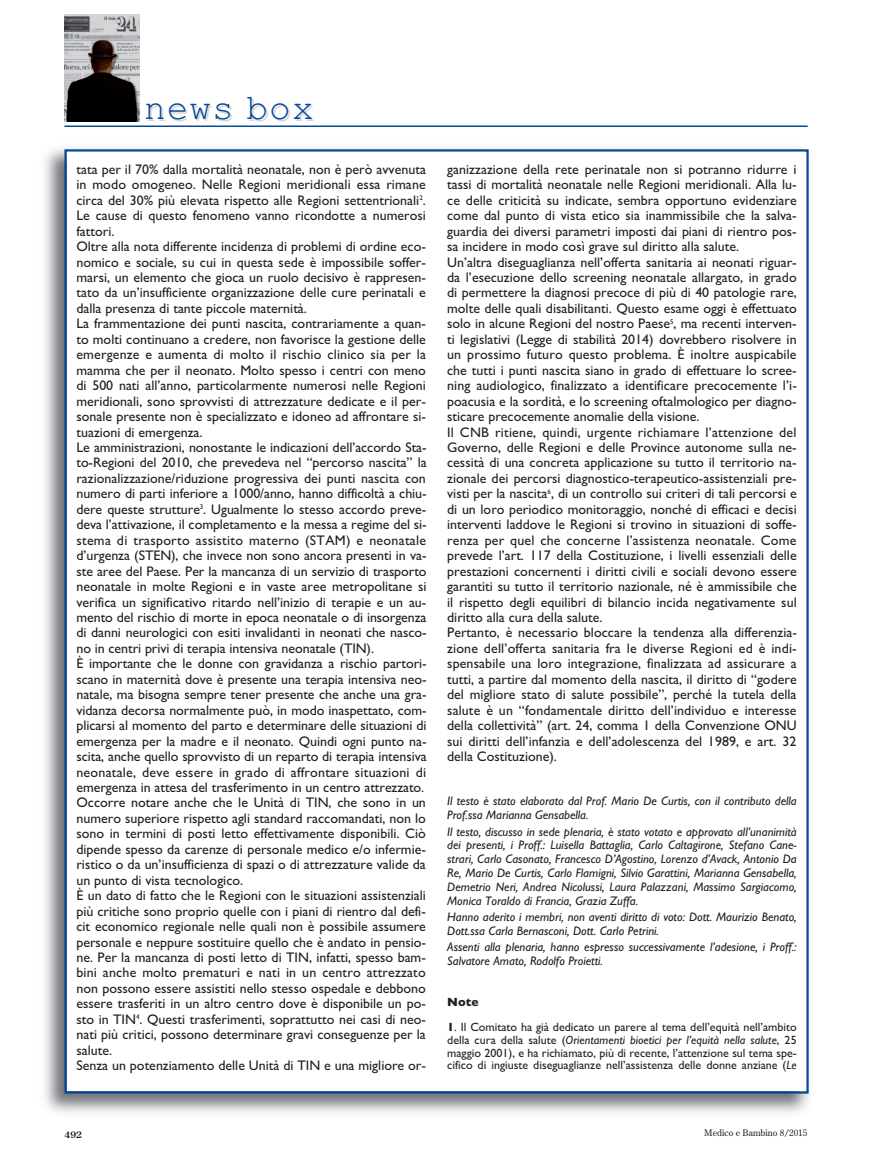
<style>
.page{position:relative;width:873px;height:1168px;background:#fff}
.page>*{position:absolute;margin:0;border:0;box-sizing:border-box;transform-origin:0 0}
.t1{font:36px "Courier New";letter-spacing:.03em;color:#074897}
.t2{font:13.95px/15.5px "Gill Sans";color:#231f20}
.t3{font:italic 12.45px/14px "Gill Sans";color:#231f20}
.t4{font:12px/12.8px "Gill Sans";color:#231f20;text-align:justify}
.t5{font:700 12px "Gill Sans";color:#231f20}
.t6{font:9px "Century Old Style";color:#231f20}
.t7{font:700 9px "Century Old Style";color:#231f20}
.s1{font-weight:700}
.s2{font-style:italic}
</style>
<div class="page">
<img style="left:44px;top:148px;width:766px;height:965px">
<div style="left:67px;top:152px;width:739px;height:939px;background:#fff"></div>
<img style="left:64px;top:14px;width:75px;height:108px">
<hr style="left:64px;top:125px;width:743px;height:2px;background:#074897">
<h1 class="t1" style="left:144px;top:86px;width:171px">news box</h1>
<p class="t2" style="left:76px;top:161px;width:352px">tata per il 70% dalla mortalità neonatale, non è però avvenuta in modo omogeneo. Nelle Regioni meridionali essa rimane circa del 30% più elevata rispetto alle Regioni settentrionali<sup>2</sup>.<br>Le cause di questo fenomeno vanno ricondotte a numerosi fattori.<br>Oltre alla nota differente incidenza di problemi di ordine eco&shy;nomico e sociale, su cui in questa sede è impossibile soffer&shy;marsi, un elemento che gioca un ruolo decisivo è rappresen&shy;tato da un’insufficiente organizzazione delle cure perinatali e dalla presenza di tante piccole maternità.<br>La frammentazione dei punti nascita, contrariamente a quan&shy;to molti continuano a credere, non favorisce la gestione delle emergenze e aumenta di molto il rischio clinico sia per la mamma che per il neonato. Molto spesso i centri con meno di 500 nati all’anno, particolarmente numerosi nelle Regioni meridionali, sono sprovvisti di attrezzature dedicate e il per&shy;sonale presente non è specializzato e idoneo ad affrontare si&shy;tuazioni di emergenza.<br>Le amministrazioni, nonostante le indicazioni dell’accordo Sta&shy;to-Regioni del 2010, che prevedeva nel “percorso nascita” la razionalizzazione/riduzione progressiva dei punti nascita con numero di parti inferiore a 1000/anno, hanno difficoltà a chiu&shy;dere queste strutture<sup>3</sup>. Ugualmente lo stesso accordo preve&shy;deva l’attivazione, il completamento e la messa a regime del si&shy;stema di trasporto assistito materno (STAM) e neonatale d’urgenza (STEN), che invece non sono ancora presenti in va&shy;ste aree del Paese. Per la mancanza di un servizio di trasporto neonatale in molte Regioni e in vaste aree metropolitane si verifica un significativo ritardo nell’inizio di terapie e un au&shy;mento del rischio di morte in epoca neonatale o di insorgenza di danni neurologici con esiti invalidanti in neonati che nasco&shy;no in centri privi di terapia intensiva neonatale (TIN).<br>È importante che le donne con gravidanza a rischio partori&shy;scano in maternità dove è presente una terapia intensiva neo&shy;natale, ma bisogna sempre tener presente che anche una gra&shy;vidanza decorsa normalmente può, in modo inaspettato, com&shy;plicarsi al momento del parto e determinare delle situazioni di emergenza per la madre e il neonato. Quindi ogni punto na&shy;scita, anche quello sprovvisto di un reparto di terapia intensiva neonatale, deve essere in grado di affrontare situazioni di emergenza in attesa del trasferimento in un centro attrezzato.<br>Occorre notare anche che le Unità di TIN, che sono in un numero superiore rispetto agli standard raccomandati, non lo sono in termini di posti letto effettivamente disponibili. Ciò dipende spesso da carenze di personale medico e/o infermie&shy;ristico o da un’insufficienza di spazi o di attrezzature valide da un punto di vista tecnologico.<br>È un dato di fatto che le Regioni con le situazioni assistenziali più critiche sono proprio quelle con i piani di rientro dal defi&shy;cit economico regionale nelle quali non è possibile assumere personale e neppure sostituire quello che è andato in pensio&shy;ne. Per la mancanza di posti letto di TIN, infatti, spesso bam&shy;bini anche molto prematuri e nati in un centro attrezzato non possono essere assistiti nello stesso ospedale e debbono essere trasferiti in un altro centro dove è disponibile un po&shy;sto in TIN<sup>4</sup>. Questi trasferimenti, soprattutto nei casi di neo&shy;nati più critici, possono determinare gravi conseguenze per la salute.<br>Senza un potenziamento delle Unità di TIN e una migliore or-</p>
<p class="t2" style="left:447px;top:161px;width:351px">ganizzazione della rete perinatale non si potranno ridurre i tassi di mortalità neonatale nelle Regioni meridionali. Alla lu&shy;ce delle criticità su indicate, sembra opportuno evidenziare come dal punto di vista etico sia inammissibile che la salva&shy;guardia dei diversi parametri imposti dai piani di rientro pos&shy;sa incidere in modo così grave sul diritto alla salute.<br>Un’altra diseguaglianza nell’offerta sanitaria ai neonati riguar&shy;da l’esecuzione dello screening neonatale allargato, in grado di permettere la diagnosi precoce di più di 40 patologie rare, molte delle quali disabilitanti. Questo esame oggi è effettuato solo in alcune Regioni del nostro Paese<sup>5</sup>, ma recenti interven&shy;ti legislativi (Legge di stabilità 2014) dovrebbero risolvere in un prossimo futuro questo problema. È inoltre auspicabile che tutti i punti nascita siano in grado di effettuare lo scree&shy;ning audiologico, finalizzato a identificare precocemente l’i&shy;poacusia e la sordità, e lo screening oftalmologico per diagno&shy;sticare precocemente anomalie della visione.<br>Il CNB ritiene, quindi, urgente richiamare l’attenzione del Governo, delle Regioni e delle Province autonome sulla ne&shy;cessità di una concreta applicazione su tutto il territorio na&shy;zionale dei percorsi diagnostico-terapeutico-assistenziali pre&shy;visti per la nascita<sup>6</sup>, di un controllo sui criteri di tali percorsi e di un loro periodico monitoraggio, nonché di efficaci e decisi interventi laddove le Regioni si trovino in situazioni di soffe&shy;renza per quel che concerne l’assistenza neonatale. Come prevede l’art. 117 della Costituzione, i livelli essenziali delle prestazioni concernenti i diritti civili e sociali devono essere garantiti su tutto il territorio nazionale, né è ammissibile che il rispetto degli equilibri di bilancio incida negativamente sul diritto alla cura della salute.<br>Pertanto, è necessario bloccare la tendenza alla differenzia&shy;zione dell’offerta sanitaria fra le diverse Regioni ed è indi&shy;spensabile una loro integrazione, finalizzata ad assicurare a tutti, a partire dal momento della nascita, il diritto di “godere del migliore stato di salute possibile”, perché la tutela della salute è un “fondamentale diritto dell’individuo e interesse della collettività” (art. 24, comma 1 della Convenzione ONU sui diritti dell’infanzia e dell’adolescenza del 1989, e art. 32 della Costituzione).</p>
<p class="t3" style="left:447px;top:794px;width:351px">Il testo è stato elaborato dal Prof. Mario De Curtis, con il contributo della<br>Prof.ssa Marianna Gensabella.</p>
<p class="t3" style="left:447px;top:824px;width:351px;text-align:justify">Il testo, discusso in sede plenaria, è stato votato e approvato all’unanimità dei presenti, i Proff.: Luisella Battaglia, Carlo Caltagirone, Stefano Cane&shy;strari, Carlo Casonato, Francesco D’Agostino, Lorenzo d’Avack, Antonio Da Re, Mario De Curtis, Carlo Flamigni, Silvio Garattini, Marianna Gensabella, Demetrio Neri, Andrea Nicolussi, Laura Palazzani, Massimo Sargiacomo, Monica Toraldo di Francia, Grazia Zuffa.</p>
<p class="t3" style="left:447px;top:910px;width:351px">Hanno aderito i membri, non aventi diritto di voto: Dott. Maurizio Benato,<br>Dott.ssa Carla Bernasconi, Dott. Carlo Petrini.</p>
<p class="t3" style="left:447px;top:940px;width:351px">Assenti alla plenaria, hanno espresso successivamente l’adesione, i Proff.:<br>Salvatore Amato, Rodolfo Proietti.</p>
<p class="t5" style="left:447px;top:994px;width:33px">Note</p>
<p class="t4" style="left:447px;top:1020px;width:351px"><span class="s1">1</span>. Il Comitato ha già dedicato un parere al tema dell’equità nell’ambito della cura della salute (<span class="s2">Orientamenti bioetici per l’equità nella salute</span>, 25 maggio 2001), e ha richiamato, più di recente, l’attenzione sul tema spe&shy;cifico di ingiuste diseguaglianze nell’assistenza delle donne anziane (<span class="s2">Le</span></p>
<p class="t7" style="left:64px;top:1129px;width:19px">492</p>
<p class="t6" style="left:704px;top:1127px;width:104px">Medico e Bambino 8/2015</p>
</div>
